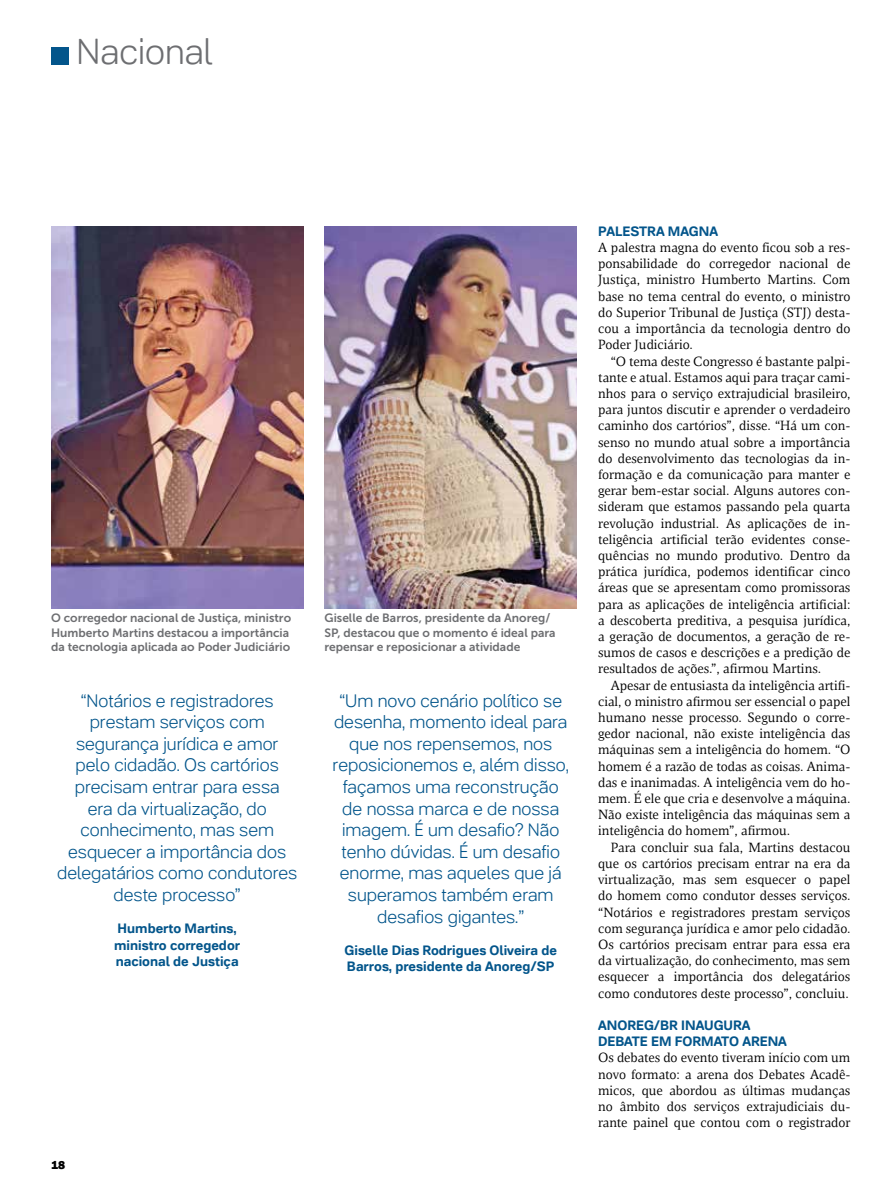
<style>
.page{position:relative;width:893px;height:1191px;background:#fff}
.page>*{position:absolute;margin:0;border:0;box-sizing:border-box;transform-origin:0 0}
.t1{font:300 36px "NII Sans";color:#6d6e71}
.t2{font:300 18px/21.6px "NII Sans";color:#03558b;text-align:center}
.t3{font:13.5px/16.2px "NII Serif";color:#000;text-align:justify}
.t4{font:700 13.5px/16.2px "NII Sans";color:#03558b}
.t5{font:12px/14.4px "Museo Sans 700";color:#6d6e71}
.t6{font:800 12px "Franklin Gothic";color:#000}
</style>
<div class="page">
<div style="left:51px;top:47px;width:17px;height:17px;background:#03558b"></div>
<img style="left:325px;top:226px;width:252px;height:383px">
<img style="left:51px;top:226px;width:252px;height:383px">
<h1 class="t1" style="left:77px;top:29px;width:138px">Nacional</h1>
<p class="t5" style="left:51px;top:611px;width:242px">O corregedor nacional de Justiça, ministro<br>Humberto Martins destacou a importância da tecnologia aplicada ao Poder Judiciário</p>
<p class="t2" style="left:57px;top:689px;width:242px">“Notários e registradores prestam serviços com segurança jurídica e amor pelo cidadão. Os cartórios precisam entrar para essa<br>era da virtualização, do conhecimento, mas sem esquecer a importância dos delegatários como condutores deste processo”</p>
<p class="t4" style="left:114px;top:920px;width:127px">Humberto Martins, ministro corregedor nacional de Justiça</p>
<p class="t5" style="left:325px;top:611px;width:232px">Giselle de Barros, presidente da Anoreg/<br>SP, destacou que o momento é ideal para repensar e reposicionar a atividade</p>
<p class="t2" style="left:333px;top:689px;width:238px">“Um novo cenário político se desenha, momento ideal para que nos repensemos, nos reposicionemos e, além disso, façamos uma reconstrução de nossa marca e de nossa imagem. É um desafio? Não tenho dúvidas. É um desafio enorme, mas aqueles que já superamos também eram desafios gigantes.”</p>
<p class="t4" style="left:344px;top:941px;width:214px">Giselle Dias Rodrigues Oliveira de<br>Barros, presidente da Anoreg/SP</p>
<p class="t6" style="left:51px;top:1157px;width:16px">18</p>
<p class="t4" style="left:598px;top:223px;width:121px">Palestra Magna</p>
<p class="t3" style="left:598px;top:239px;width:254px">A palestra magna do evento ficou sob a res&shy;ponsabilidade do corregedor nacional de Justiça, ministro Humberto Martins. Com base no tema central do evento, o ministro do Superior Tribunal de Justiça (STJ) desta&shy;cou a importância da tecnologia dentro do Poder Judiciário.</p>
<p class="t3" style="left:598px;top:353px;width:254px;text-indent:13px">“O tema deste Congresso é bastante palpi&shy;tante e atual. Estamos aqui para traçar cami&shy;nhos para o serviço extrajudicial brasileiro, para juntos discutir e aprender o verdadeiro caminho dos cartórios”, disse. “Há um con&shy;senso no mundo atual sobre a importância do desenvolvimento das tecnologias da in&shy;formação e da comunicação para manter e gerar bem-estar social. Alguns autores con&shy;sideram que estamos passando pela quarta revolução industrial. As aplicações de in&shy;teligência artificial terão evidentes conse&shy;quências no mundo produtivo. Dentro da prática jurídica, podemos identificar cinco áreas que se apresentam como promissoras para as aplicações de inteligência artificial: a descoberta preditiva, a pesquisa jurídica, a geração de documentos, a geração de re&shy;sumos de casos e descrições e a predição de resultados de ações.”, afirmou Martins.</p>
<p class="t3" style="left:598px;top:677px;width:254px;text-indent:13px">Apesar de entusiasta da inteligência artifi&shy;cial, o ministro afirmou ser essencial o papel humano nesse processo. Segundo o corre&shy;gedor nacional, não existe inteligência das máquinas sem a inteligência do homem. “O homem é a razão de todas as coisas. Anima&shy;das e inanimadas. A inteligência vem do ho&shy;mem. É ele que cria e desenvolve a máquina.<br>Não existe inteligência das máquinas sem a inteligência do homem”, afirmou.</p>
<p class="t3" style="left:598px;top:839px;width:254px;text-indent:13px">Para concluir sua fala, Martins destacou que os cartórios precisam entrar na era da virtualização, mas sem esquecer o papel do homem como condutor desses serviços. “Notários e registradores prestam serviços com segurança jurídica e amor pelo cidadão.<br>Os cartórios precisam entrar para essa era da virtualização, do conhecimento, mas sem esquecer a importância dos delegatários como condutores deste processo”, concluiu.</p>
<p class="t4" style="left:598px;top:1016px;width:190px">Anoreg/BR inaugura debate em formato arena</p>
<p class="t3" style="left:598px;top:1049px;width:254px">Os debates do evento tiveram início com um novo formato: a arena dos Debates Acadê&shy;micos, que abordou as últimas mudanças no âmbito dos serviços extrajudiciais du&shy;rante painel que contou com o registrador</p>
</div>
